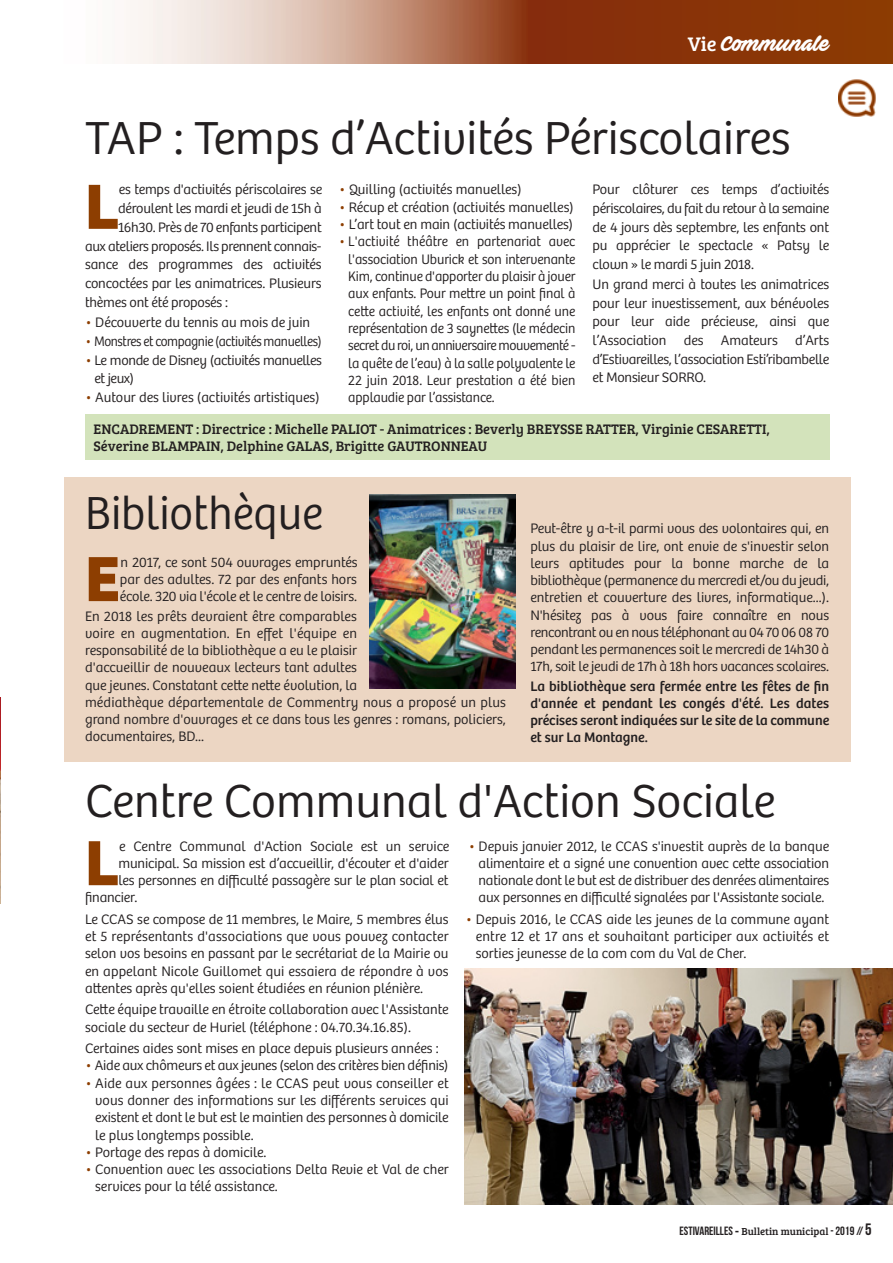
<style>
.page{position:relative;width:893px;height:1263px;background:#fff}
.page>*{position:absolute;margin:0;border:0;box-sizing:border-box;transform-origin:0 0}
.t1{font:700 66.15px "Bree";color:#8d3e01}
.t2{font:300 48px "Bree";color:#231f20}
.t3{font:300 48px "Bree";color:#231f20;scale:.95 1}
.t4{font:21px "Ave Fedan PERSONALUSEONLY";color:#fff}
.t5{font:300 14.25px/17.2px "Bree";letter-spacing:-.01em;color:#231f20;text-align:justify}
.t6{font:300 14.25px/17.4px "Bree";letter-spacing:-.01em;color:#231f20;text-align:justify;scale:.96 1}
.t7{font:14.25px/17.2px "Bree";color:#231f20;text-align:justify}
.t8{font:14.25px/16.5px "Bree Serif";color:#231f20}
.t9{font:300 14.25px "Bree";letter-spacing:-.03em;color:#231f20;scale:.93 1}
.t10{font:12px "Bebas Neue";color:#231f20}
.s1{font-family:"Bree Serif";font-size:20.25px}
.s2{color:#8d3e01}
.s3{font-family:"Bree";font-weight:700}
.s4{font-family:"Bree Serif";font-size:10.5px}
.s5{font-size:16.5px}
</style>
<div class="page">
<div style="left:64px;top:477px;width:786px;height:285px;background:#ecd6c3"></div>
<div style="left:0;top:0;width:893px;height:64px;background:#893308"></div>
<img style="left:0;top:0;width:521px;height:64px">
<img style="left:838px;top:79px;width:38px;height:38px">
<div style="left:85px;top:414px;width:744px;height:46px;background:#d3e3bb"></div>
<img style="left:0;top:697px;width:1px;height:207px">
<img style="left:369px;top:494px;width:147px;height:195px">
<img style="left:464px;top:968px;width:429px;height:237px">
<h3 class="t4" style="left:688px;top:35px;width:143px"><span class="s1">Vie</span> Communale</h3>
<h2 class="t2" style="left:85px;top:120px;width:707px">TAP : Temps d’Activités Périscolaires</h2>
<h1 class="t1" style="left:85px;top:183px;width:36px">L</h1>
<p class="t5" style="left:119px;top:183px;width:205px">es temps d'activités périscolaires se</p>
<p class="t5" style="left:339px;top:183px;width:184px"><span class="s2">•</span> Quilling (activités manuelles)</p>
<p class="t5" style="left:339px;top:200px;width:236px"><span class="s2">•</span> Récup et création (activités manuelles)</p>
<p class="t5" style="left:339px;top:217px;width:236px"><span class="s2">•</span> L’art tout en main (activités manuelles)</p>
<p class="t6" style="left:348px;top:235px;width:238px;text-indent:-10px"><span class="s2">•</span> L'activité théâtre en partenariat avec l'association Uburick et son intervenante Kim, continue d'apporter du plaisir à jouer aux enfants. Pour mettre un point final à cette activité, les enfants ont donné une représentation de 3 saynettes (le médecin secret du roi, un anniversaire mouvementé - la quête de l’eau) à la salle polyvalente le 22 juin 2018. Leur prestation a été bien applaudie par l’assistance.</p>
<p class="t5" style="left:592px;top:182px;width:238px;line-height:18.8px;text-align:left">Pour clôturer ces temps d’activités périscolaires, du fait du retour à la semaine de 4 jours dès septembre, les enfants ont pu apprécier le spectacle « Patsy le clown » le mardi 5 juin 2018.<br>Un grand merci à toutes les animatrices pour leur investissement, aux bénévoles pour leur aide précieuse, ainsi que l’Association des Amateurs d’Arts d’Estivareilles, l’association Esti’ribambelle et Monsieur SORRO.</p>
<p class="t5" style="left:118px;top:201px;width:205px">déroulent les mardi et jeudi de 15h à</p>
<p class="t5" style="left:118px;top:220px;width:205px">16h30. Près de 70 enfants participent</p>
<p class="t5" style="left:85px;top:239px;width:238px">aux ateliers proposés. Ils prennent connais-</p>
<p class="t5" style="left:85px;top:258px;width:238px">sance des programmes des activités</p>
<p class="t5" style="left:85px;top:277px;width:238px">concoctées par les animatrices. Plusieurs</p>
<p class="t5" style="left:85px;top:295px;width:144px">thèmes ont été proposés :</p>
<p class="t5" style="left:85px;top:315px;width:227px"><span class="s2">•</span> Découverte du tennis au mois de juin</p>
<p class="t9" style="left:85px;top:336px;width:256px"><span class="s2">•</span> Monstres et compagnie (activités manuelles)</p>
<p class="t5" style="left:94px;top:352px;width:229px;line-height:18.8px;text-indent:-9px"><span class="s2">•</span> Le monde de Disney (activités manuelles et jeux)</p>
<p class="t5" style="left:85px;top:391px;width:236px"><span class="s2">•</span> Autour des livres (activités artistiques)</p>
<p class="t8" style="left:94px;top:422px;width:678px">ENCADREMENT : Directrice : Michelle PALIOT - Animatrices : Beverly BREYSSE RATTER, Virginie CESARETTI,<br>Séverine BLAMPAIN, Delphine GALAS, Brigitte GAUTRONNEAU</p>
<h2 class="t3" style="left:85px;top:496px;width:252px">Bibliothèque</h2>
<h1 class="t1" style="left:85px;top:555px;width:36px">E</h1>
<p class="t5" style="left:120px;top:555px;width:239px">n 2017, ce sont 504 ouvrages empruntés par des adultes. 72 par des enfants hors école. 320 via l'école et le centre de loisirs.</p>
<p class="t5" style="left:85px;top:609px;width:422px;text-align:left">En 2018 les prêts devraient être comparables<br>voire en augmentation. En effet l'équipe en<br>responsabilité de la bibliothèque a eu le plaisir<br>d'accueillir de nouveaux lecteurs tant adultes<br>que jeunes. Constatant cette nette évolution, la<br>médiathèque départementale de Commentry nous a proposé un plus grand nombre d'ouvrages et ce dans tous les genres : romans, policiers, documentaires, BD...</p>
<p class="t5" style="left:530px;top:522px;width:300px">Peut-être y a-t-il parmi vous des volontaires qui, en plus du plaisir de lire, ont envie de s'investir selon leurs aptitudes pour la bonne marche de la bibliothèque (permanence du mercredi et/ou du jeudi, entretien et couverture des livres, informatique...).<br>N'hésitez pas à vous faire connaître en nous rencontrant ou en nous téléphonant au 04 70 06 08 70 pendant les permanences soit le mercredi de 14h30 à 17h, soit le jeudi de 17h à 18h hors vacances scolaires.</p>
<p class="t7" style="left:530px;top:679px;width:300px">La bibliothèque sera fermée entre les fêtes de fin d'année et pendant les congés d'été. Les dates précises seront indiquées sur le site de la commune et sur La Montagne.</p>
<h2 class="t2" style="left:85px;top:783px;width:692px">Centre Communal d'Action Sociale</h2>
<h1 class="t1" style="left:85px;top:839px;width:36px">L</h1>
<p class="t5" style="left:119px;top:839px;width:332px">e Centre Communal d'Action Sociale est un service</p>
<p class="t5" style="left:479px;top:839px;width:352px;text-indent:-10px"><span class="s2">•</span> Depuis janvier 2012, le CCAS s'investit auprès de la banque alimentaire et a signé une convention avec cette association nationale dont le but est de distribuer des denrées alimentaires aux personnes en difficulté signalées par l'Assistante sociale.</p>
<p class="t5" style="left:476px;top:912px;width:355px;text-indent:-10px"><span class="s2">•</span> Depuis 2016, le CCAS aide les jeunes de la commune ayant entre 12 et 17 ans et souhaitant participer aux activités et sorties jeunesse de la com com du Val de Cher.</p>
<p class="t5" style="left:118px;top:856px;width:332px">municipal. Sa mission est d’accueillir, d'écouter et d'aider</p>
<p class="t5" style="left:118px;top:873px;width:332px">les personnes en difficulté passagère sur le plan social et</p>
<p class="t5" style="left:85px;top:891px;width:54px">financier.</p>
<p class="t5" style="left:85px;top:912px;width:365px">Le CCAS se compose de 11 membres, le Maire, 5 membres élus et 5 représentants d'associations que vous pouvez contacter selon vos besoins en passant par le secrétariat de la Mairie ou en appelant Nicole Guillomet qui essaiera de répondre à vos attentes après qu'elles soient étudiées en réunion plénière.</p>
<p class="t5" style="left:85px;top:1003px;width:365px">Cette équipe travaille en étroite collaboration avec l'Assistante sociale du secteur de Huriel (téléphone : 04.70.34.16.85).</p>
<p class="t5" style="left:85px;top:1041px;width:355px">Certaines aides sont mises en place depuis plusieurs années :</p>
<p class="t5" style="left:85px;top:1059px;width:365px"><span class="s2">•</span> Aide aux chômeurs et aux jeunes (selon des critères bien définis)</p>
<p class="t5" style="left:95px;top:1076px;width:355px;text-indent:-10px"><span class="s2">•</span> Aide aux personnes âgées : le CCAS peut vous conseiller et vous donner des informations sur les différents services qui existent et dont le but est le maintien des personnes à domicile le plus longtemps possible.</p>
<p class="t5" style="left:85px;top:1145px;width:183px"><span class="s2">•</span> Portage des repas à domicile.</p>
<p class="t5" style="left:95px;top:1162px;width:355px;text-indent:-10px"><span class="s2">•</span> Convention avec les associations Delta Revie et Val de cher services pour la télé assistance.</p>
<p class="t10" style="left:679px;top:1224px;width:194px">ESTIVAREILLES <span class="s3">-</span> <span class="s4">Bulletin municipal</span> - 2019 // <span class="s5">5</span></p>
</div>
